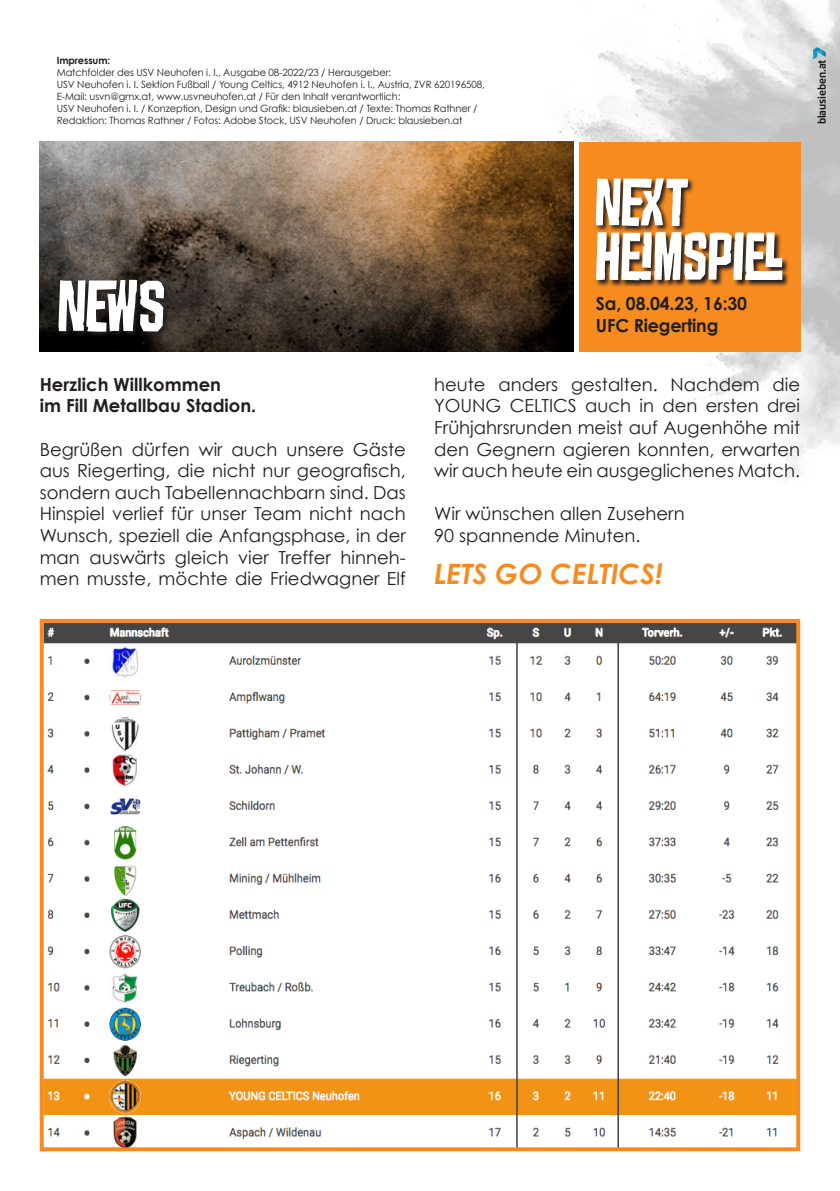
<style>
.page{position:relative;width:840px;height:1191px;background:#fff}
.page>*{position:absolute;margin:0;border:0;box-sizing:border-box;transform-origin:0 0}
.t1{font:80px "Croteau";color:#fff}
.t2{font:74px/54px "Croteau";color:#fff}
.t3{font:italic 700 28px "Century Gothic";color:#f68b1f}
.t4{font:18px/21.6px "Century Gothic";color:#231f20;text-align:justify}
.t5{font:700 18px/21.6px "Century Gothic";color:#231f20}
.t6{font:700 11px "Flexo";letter-spacing:-.01em;color:#231f20;scale:.96 1}
.t7{font:10px/12px "Century Gothic";letter-spacing:-.01em;color:#231f20}
.t8{font:700 10px "Century Gothic";letter-spacing:-.01em;color:#231f20}
</style>
<div class="page">
<svg style="left:39px;top:618px;width:762px;height:534px"></svg>
<img style="left:550px;top:0;width:289px;height:480px">
<img style="left:40px;top:142px;width:533px;height:209px">
<div style="left:578px;top:142px;width:221px;height:209px;background:#f68b1f"></div>
<svg style="left:57px;top:278px;width:114px;height:60px;background:#231e1d"></svg>
<svg style="left:596px;top:178px;width:192px;height:109px"></svg>
<p class="t8" style="left:57px;top:54px;width:55px">Impressum:</p>
<p class="t7" style="left:57px;top:66px;width:429px">Matchfolder des USV Neuhofen i. I., Ausgabe 08-2022/23 / Herausgeber:<br>USV Neuhofen i. I. Sektion Fußball / Young Celtics, 4912 Neuhofen i. I., Austria, ZVR 620196508, E-Mail: usvn@gmx.at, www.usvneuhofen.at / Für den Inhalt verantwortlich:<br>USV Neuhofen i. I. / Konzeption, Design und Grafik: blausieben.at / Texte: Thomas Rathner / Redaktion: Thomas Rathner / Fotos: Adobe Stock, USV Neuhofen / Druck: blausieben.at</p>
<p class="t6" style="left:814px;top:124px;width:69px;rotate:-90deg">blausieben.at</p>
<h1 class="t1" style="left:57px;top:272px;width:109px">NEWS</h1>
<p class="t5" style="left:40px;top:373px;width:218px">Herzlich Willkommen<br>im Fill Metallbau Stadion.</p>
<p class="t4" style="left:40px;top:438px;width:367px">Begrüßen dürfen wir auch unsere Gäste aus Riegerting, die nicht nur geografisch, sondern auch Tabellennachbarn sind. Das Hinspiel verlief für unser Team nicht nach Wunsch, speziell die Anfangsphase, in der man auswärts gleich vier Treffer hinneh&shy;men musste, möchte die Friedwagner Elf</p>
<h2 class="t2" style="left:593px;top:176px;width:169px">NEXT<br>HEIMSPIEL</h2>
<p class="t5" style="left:595px;top:292px;width:152px">Sa, 08.04.23, 16:30<br>UFC Riegerting</p>
<p class="t4" style="left:434px;top:373px;width:367px">heute anders gestalten. Nachdem die YOUNG CELTICS auch in den ersten drei Frühjahrsrunden meist auf Augenhöhe mit den Gegnern agieren konnten, erwarten wir auch heute ein ausgeglichenes Match.</p>
<p class="t4" style="left:434px;top:503px;width:252px">Wir wünschen allen Zusehern<br>90 spannende Minuten.</p>
<h3 class="t3" style="left:434px;top:556px;width:230px">LETS GO CELTICS!</h3>
</div>
